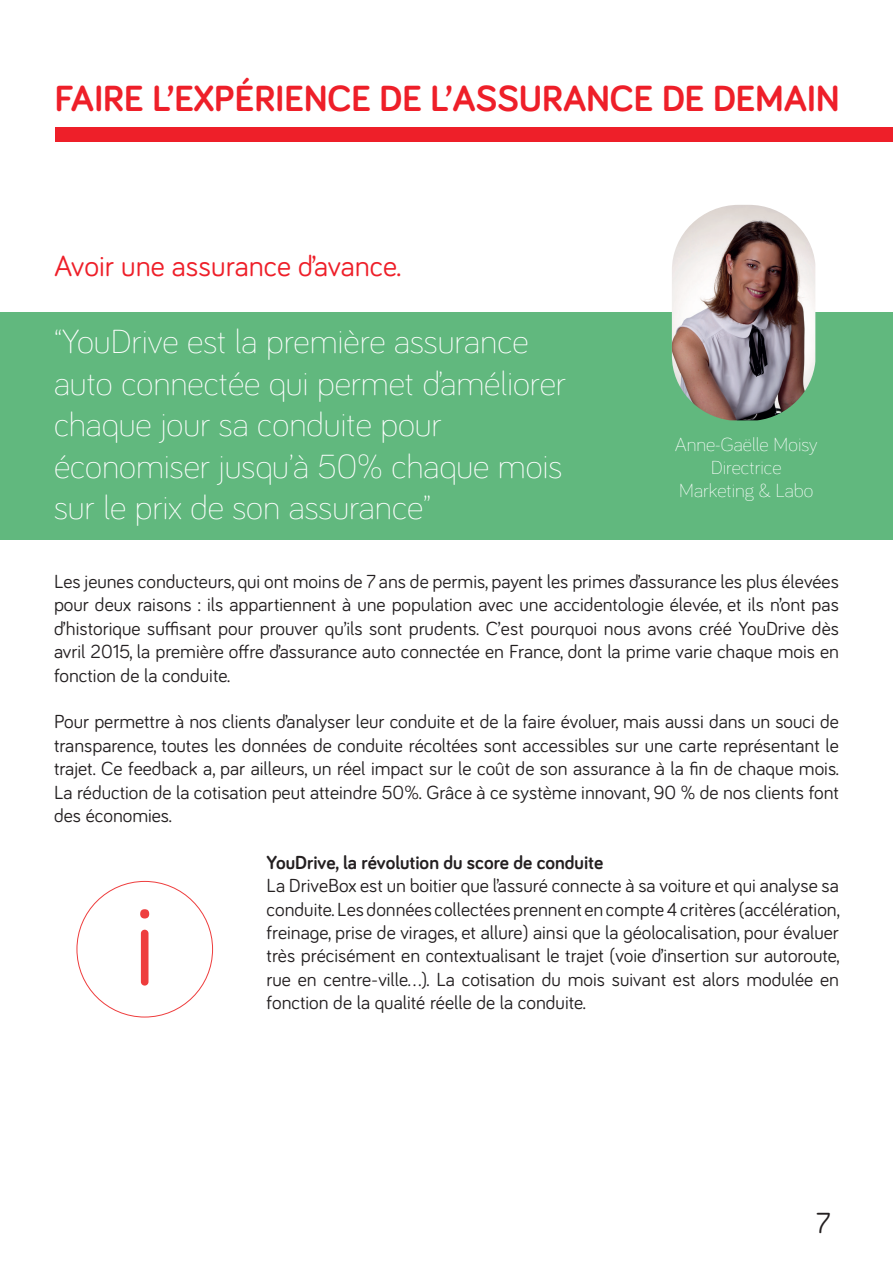
<style>
.page{position:relative;width:893px;height:1263px;background:#fff}
.page>*{position:absolute;margin:0;border:0;box-sizing:border-box;transform-origin:0 0}
.t1{font:700 37.5px "Bariol";color:#ee1f29}
.t2{font:300 34.5px/41.4px "Bariol";color:#fff}
.t3{font:30px "Bariol";color:#ee1f29}
.t4{font:30px "Bariol";color:#231f20}
.t5{font:19.5px/23.4px "Bariol";color:#231f20;text-align:justify}
.t6{font:300 19.5px/22.8px "Bariol";color:#fff;text-align:center}
.t7{font:700 19.5px "Bariol";color:#231f20}
</style>
<div class="page">
<div style="left:0;top:313px;width:893px;height:226px;background:#61b87e"></div>
<img style="left:672px;top:205px;width:143px;height:215px">
<div style="left:56px;top:127px;width:837px;height:14px;background:#ee1f29"></div>
<svg style="left:140px;top:909px;width:9px;height:76px"></svg>
<p class="t1" style="left:55px;top:73px;width:786px">FAIRE L’EXPÉRIENCE DE L’ASSURANCE DE DEMAIN</p>
<p class="t3" style="left:54px;top:246px;width:349px">Avoir une assurance d’avance.</p>
<p class="t2" style="left:54px;top:319px;width:514px">“YouDrive est la première assurance auto connectée qui permet d’améliorer chaque jour sa conduite pour économiser jusqu’à 50% chaque mois sur le prix de son assurance”</p>
<p class="t6" style="left:675px;top:432px;width:144px">Anne-Gaëlle Moisy<br>Directrice<br>Marketing &amp; Labo</p>
<p class="t5" style="left:54px;top:569px;width:786px">Les jeunes conducteurs, qui ont moins de 7 ans de permis, payent les primes d’assurance les plus élevées pour deux raisons : ils appartiennent à une population avec une accidentologie élevée, et ils n’ont pas d’historique suffisant pour prouver qu’ils sont prudents. C’est pourquoi nous avons créé YouDrive dès avril 2015, la première offre d’assurance auto connectée en France, dont la prime varie chaque mois en fonction de la conduite.</p>
<p class="t5" style="left:54px;top:709px;width:786px">Pour permettre à nos clients d’analyser leur conduite et de la faire évoluer, mais aussi dans un souci de transparence, toutes les données de conduite récoltées sont accessibles sur une carte représentant le trajet. Ce feedback a, par ailleurs, un réel impact sur le coût de son assurance à la fin de chaque mois.<br>La réduction de la cotisation peut atteindre 50%. Grâce à ce système innovant, 90 % de nos clients font des économies.</p>
<p class="t7" style="left:267px;top:849px;width:338px">YouDrive, la révolution du score de conduite</p>
<p class="t5" style="left:267px;top:873px;width:575px">La DriveBox est un boitier que l’assuré connecte à sa voiture et qui analyse sa conduite. Les données collectées prennent en compte 4 critères (accélération, freinage, prise de virages, et allure) ainsi que la géolocalisation, pour évaluer très précisément en contextualisant le trajet (voie d’insertion sur autoroute, rue en centre-ville…). La cotisation du mois suivant est alors modulée en fonction de la qualité réelle de la conduite.</p>
<h3 class="t4" style="left:816px;top:1202px;width:16px">7</h3>
</div>
